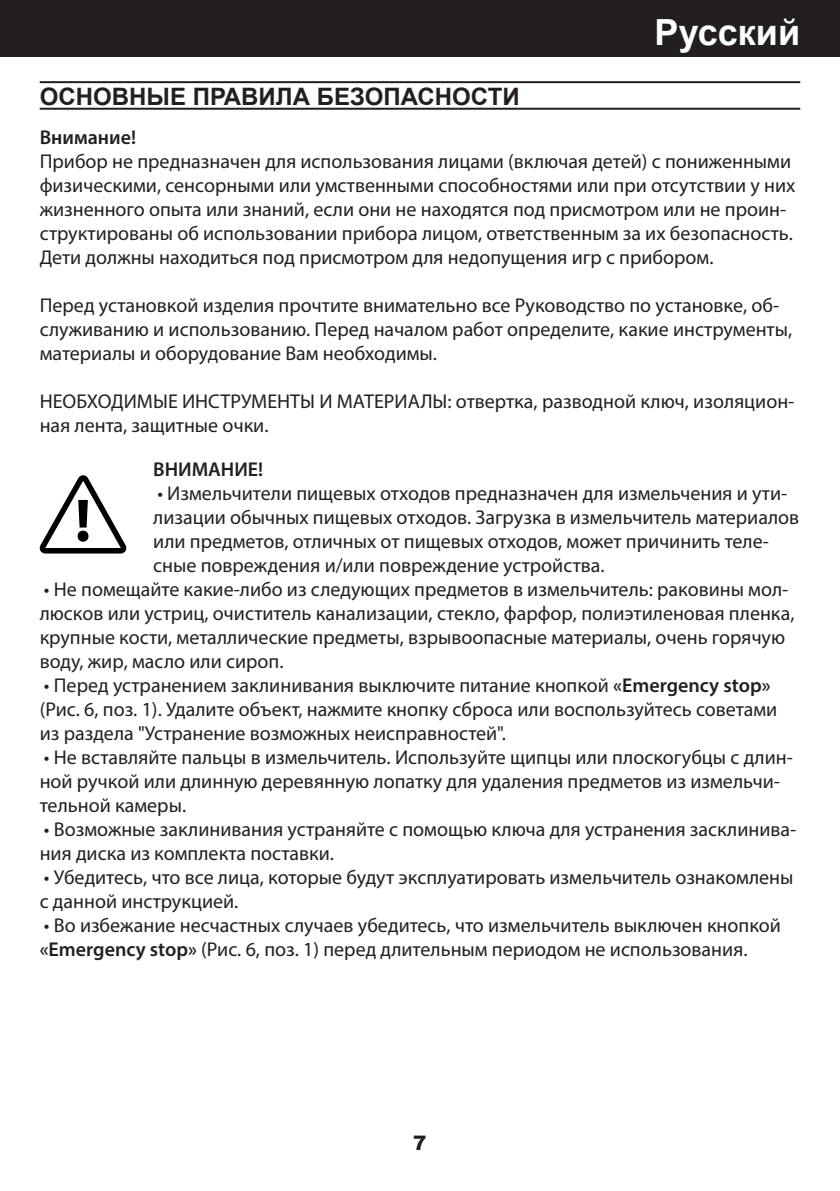
<style>
.page{position:relative;width:840px;height:1191px;background:#fff}
.page>*{position:absolute;margin:0;border:0;box-sizing:border-box;transform-origin:0 0}
.t1{font:700 36px "Arial";color:#fff}
.t2{font:700 24px "Arial";color:#231f20}
.t3{font:20px/24px "Myriad Pro";color:#231f20}
.t4{font:600 20px "Myriad Pro";color:#231f20}
.t5{font:900 20px "Arial";color:#231f20}
.s1{font-weight:600}
</style>
<div class="page">
<div style="left:0;top:0;width:839px;height:57px;background:#231f20"></div>
<svg style="left:39px;top:475px;width:87px;height:78px"></svg>
<hr style="left:40px;top:81px;width:759px;height:2px;background:#231f20">
<hr style="left:40px;top:108px;width:759px;height:2px;background:#231f20">
<p class="t2" style="left:40px;top:80px;width:481px">ОСНОВНЫЕ ПРАВИЛА БЕЗОПАСНОСТИ</p>
<h1 class="t1" style="left:654px;top:7px;width:147px">Русский</h1>
<p class="t4" style="left:40px;top:125px;width:98px">Внимание!</p>
<p class="t3" style="left:40px;top:149px;width:757px">Прибор не предназначен для использования лицами (включая детей) с пониженными физическими, сенсорными или умственными способностями или при отсутствии у них жизненного опыта или знаний, если они не находятся под присмотром или не проин&shy;структированы об использовании прибора лицом, ответственным за их безопасность.<br>Дети должны находиться под присмотром для недопущения игр с прибором.</p>
<p class="t3" style="left:40px;top:293px;width:753px">Перед установкой изделия прочтите внимательно все Руководство по установке, об&shy;служиванию и использованию. Перед началом работ определите, какие инструменты, материалы и оборудование Вам необходимы.</p>
<p class="t3" style="left:40px;top:389px;width:755px">НЕОБХОДИМЫЕ ИНСТРУМЕНТЫ И МАТЕРИАЛЫ: отвертка, разводной ключ, изоляцион&shy;ная лента, защитные очки.</p>
<p class="t4" style="left:153px;top:456px;width:111px">ВНИМАНИЕ!</p>
<p class="t3" style="left:153px;top:481px;width:647px">• Измельчители пищевых отходов предназначен для измельчения и ути&shy;лизации обычных пищевых отходов. Загрузка в измельчитель материалов или предметов, отличных от пищевых отходов, может причинить теле&shy;сные повреждения и/или повреждение устройства.</p>
<p class="t3" style="left:40px;top:577px;width:756px">• Не помещайте какие-либо из следующих предметов в измельчитель: раковины мол&shy;люсков или устриц, очиститель канализации, стекло, фарфор, полиэтиленовая пленка, крупные кости, металлические предметы, взрывоопасные материалы, очень горячую воду, жир, масло или сироп.</p>
<p class="t3" style="left:40px;top:673px;width:738px">• Перед устранением заклинивания выключите питание кнопкой <span class="s1">«Emergency stop» </span>(Рис. 6, поз. 1). Удалите объект, нажмите кнопку сброса или воспользуйтесь советами из раздела "Устранение возможных неисправностей".</p>
<p class="t3" style="left:40px;top:745px;width:754px">• Не вставляйте пальцы в измельчитель. Используйте щипцы или плоскогубцы с длин&shy;ной ручкой или длинную деревянную лопатку для удаления предметов из измельчи&shy;тельной камеры.</p>
<p class="t3" style="left:40px;top:817px;width:757px">• Возможные заклинивания устраняйте с помощью ключа для устранения засклинива&shy;ния диска из комплекта поставки.</p>
<p class="t3" style="left:40px;top:865px;width:754px">• Убедитесь, что все лица, которые будут эксплуатировать измельчитель ознакомлены с данной инструкцией.</p>
<p class="t3" style="left:40px;top:913px;width:742px">• Во избежание несчастных случаев убедитесь, что измельчитель выключен кнопкой <span class="s1">«Emergency stop»</span> (Рис. 6, поз. 1) перед длительным периодом не использования.</p>
<p class="t5" style="left:413px;top:1128px;width:15px">7</p>
</div>
